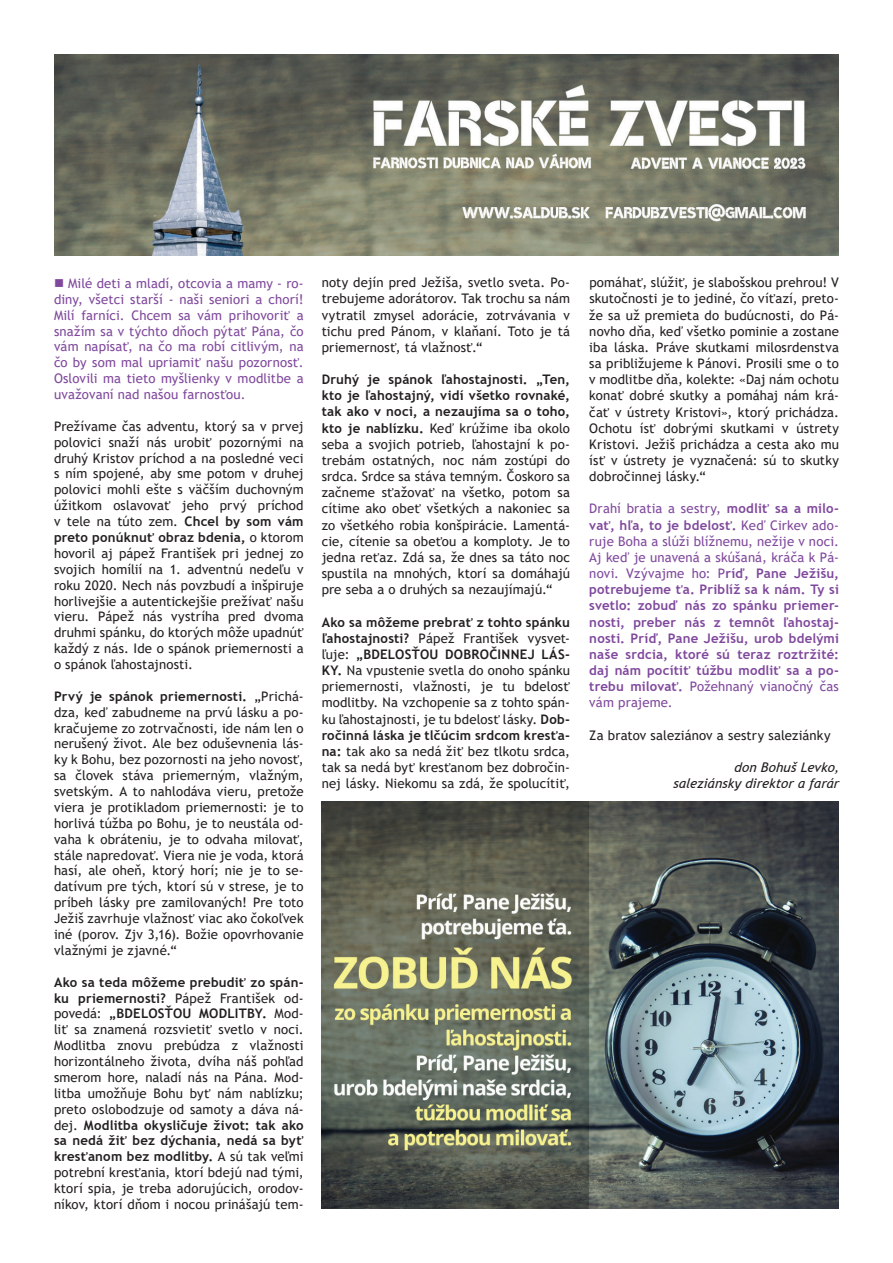
<style>
.page{position:relative;width:893px;height:1263px;background:#fff}
.page>*{position:absolute;margin:0;border:0;box-sizing:border-box;transform-origin:0 0}
.t1{font:13.2px/15.9px "Trebuchet MS";letter-spacing:.01em;color:#231f20;text-align:justify}
.t2{font:700 13.2px/16.2px "Trebuchet MS";letter-spacing:.015em;color:#7f489c;text-align:justify}
.t3{font:13.2px/15.9px "Trebuchet MS";letter-spacing:.01em;color:#7f489c;text-align:justify}
.t4{font:italic 13.2px/16.2px "Trebuchet MS";letter-spacing:.005em;color:#231f20;text-align:right}
.s1{font-weight:700}
.s2{font-weight:400}
</style>
<div class="page">
<img style="left:54px;top:54px;width:785px;height:201px">
<img style="left:322px;top:802px;width:517px;height:407px">
<p class="t3" style="left:54px;top:275px;width:251px">■ Milé deti a mladí, otcovia a mamy - ro&shy;diny, všetci starší - naši seniori a chorí!<br>Milí farníci. Chcem sa vám prihovoriť a snažím sa v týchto dňoch pýtať Pána, čo vám napísať, na čo ma robí citlivým, na čo by som mal upriamiť našu pozornosť.<br>Oslovili ma tieto myšlienky v modlitbe a uvažovaní nad našou farnosťou.</p>
<p class="t1" style="left:54px;top:418px;width:251px">Prežívame čas adventu, ktorý sa v prvej polovici snaží nás urobiť pozornými na druhý Kristov príchod a na posledné veci s ním spojené, aby sme potom v druhej polovici mohli ešte s väčším duchovným úžitkom oslavovať jeho prvý príchod v tele na túto zem. <span class="s1">Chcel by som vám preto ponúknuť obraz bdenia,</span> o ktorom hovoril aj pápež František pri jednej zo svojich homílií na 1. adventnú nedeľu v roku 2020. Nech nás povzbudí a inšpiruje horlivejšie a autentickejšie prežívať našu vieru. Pápež nás vystríha pred dvoma druhmi spánku, do ktorých môže upadnúť každý z nás. Ide o spánok priemernosti a o spánok ľahostajnosti.</p>
<p class="t1" style="left:54px;top:688px;width:251px"><span class="s1">Prvý je spánok priemernosti.</span> „Prichá&shy;dza, keď zabudneme na prvú lásku a po&shy;kračujeme zo zotrvačnosti, ide nám len o nerušený život. Ale bez oduševnenia lás&shy;ky k Bohu, bez pozornosti na jeho novosť, sa človek stáva priemerným, vlažným, svetským. A to nahlodáva vieru, pretože viera je protikladom priemernosti: je to horlivá túžba po Bohu, je to neustála od&shy;vaha k obráteniu, je to odvaha milovať, stále napredovať. Viera nie je voda, ktorá hasí, ale oheň, ktorý horí; nie je to se&shy;datívum pre tých, ktorí sú v strese, je to príbeh lásky pre zamilovaných! Pre toto Ježiš zavrhuje vlažnosť viac ako čokoľvek iné (porov. Zjv 3,16). Božie opovrhovanie vlažnými je zjavné.“</p>
<p class="t1" style="left:54px;top:974px;width:251px"><span class="s1">Ako sa teda môžeme prebudiť zo spán&shy;ku priemernosti?</span> Pápež František od&shy;povedá: <span class="s1">„BDELOSŤOU MODLITBY.</span> Mod&shy;liť sa znamená rozsvietiť svetlo v noci.<br>Modlitba znovu prebúdza z vlažnosti horizontálneho života, dvíha náš pohľad smerom hore, naladí nás na Pána. Mod&shy;litba umožňuje Bohu byť nám nablízku; preto oslobodzuje od samoty a dáva ná&shy;dej. <span class="s1">Modlitba okysličuje život: tak ako sa nedá žiť bez dýchania, nedá sa byť kresťanom bez modlitby.</span> A sú tak veľmi potrební kresťania, ktorí bdejú nad tými, ktorí spia, je treba adorujúcich, orodov&shy;níkov, ktorí dňom i nocou prinášajú tem-</p>
<p class="t1" style="left:322px;top:274px;width:250px">noty dejín pred Ježiša, svetlo sveta. Po&shy;trebujeme adorátorov. Tak trochu sa nám vytratil zmysel adorácie, zotrvávania v tichu pred Pánom, v klaňaní. Toto je tá priemernosť, tá vlažnosť.“</p>
<p class="t1" style="left:322px;top:371px;width:250px"><span class="s1">Druhý je spánok ľahostajnosti. „Ten, kto je ľahostajný, vidí všetko rovnaké, tak ako v noci, a nezaujíma sa o toho, kto je nablízku.</span> Keď krúžime iba okolo seba a svojich potrieb, ľahostajní k po&shy;trebám ostatných, noc nám zostúpi do srdca. Srdce sa stáva temným. Čoskoro sa začneme sťažovať na všetko, potom sa cítime ako obeť všetkých a nakoniec sa zo všetkého robia konšpirácie. Lamentá&shy;cie, cítenie sa obeťou a komploty. Je to jedna reťaz. Zdá sa, že dnes sa táto noc spustila na mnohých, ktorí sa domáhajú pre seba a o druhých sa nezaujímajú.“</p>
<p class="t1" style="left:322px;top:614px;width:250px"><span class="s1">Ako sa môžeme prebrať z tohto spánku ľahostajnosti?</span> Pápež František vysvet&shy;ľuje: <span class="s1">„BDELOSŤOU DOBROČINNEJ LÁS-KY.</span> Na vpustenie svetla do onoho spánku priemernosti, vlažnosti, je tu bdelosť modlitby. Na vzchopenie sa z tohto spán&shy;ku ľahostajnosti, je tu bdelosť lásky. <span class="s1">Dob&shy;ročinná láska je tlčúcim srdcom kresťa&shy;na:</span> tak ako sa nedá žiť bez tlkotu srdca, tak sa nedá byť kresťanom bez dobročin&shy;nej lásky. Niekomu sa zdá, že spolucítiť,</p>
<p class="t1" style="left:589px;top:274px;width:251px">pomáhať, slúžiť, je slabošskou prehrou! V skutočnosti je to jediné, čo víťazí, preto&shy;že sa už premieta do budúcnosti, do Pá&shy;novho dňa, keď všetko pominie a zostane iba láska. Práve skutkami milosrdenstva sa približujeme k Pánovi. Prosili sme o to v modlitbe dňa, kolekte: «Daj nám ochotu konať dobré skutky a pomáhaj nám krá&shy;čať v ústrety Kristovi», ktorý prichádza.<br>Ochotu ísť dobrými skutkami v ústrety Kristovi. Ježiš prichádza a cesta ako mu ísť v ústrety je vyznačená: sú to skutky dobročinnej lásky.“</p>
<p class="t2" style="left:589px;top:501px;width:251px"><span class="s2">Drahí bratia a sestry,</span> modliť sa a milo&shy;vať, hľa, to je bdelosť. <span class="s2">Keď Cirkev ado&shy;ruje Boha a slúži blížnemu, nežije v noci.<br>Aj keď je unavená a skúšaná, kráča k Pá&shy;novi. Vzývajme ho: P</span>ríď, Pane Ježišu, potrebujeme ťa. Priblíž sa k nám. Ty si svetlo: zobuď nás zo spánku priemer&shy;nosti, preber nás z temnôt ľahostaj&shy;nosti. Príď, Pane Ježišu, urob bdelými naše srdcia, ktoré sú teraz roztržité: daj nám pocítiť túžbu modliť sa a po&shy;trebu milovať. <span class="s2">Požehnaný vianočný čas vám prajeme.</span></p>
<p class="t1" style="left:589px;top:727px;width:243px">Za bratov saleziánov a sestry saleziánky</p>
<p class="t4" style="left:673px;top:759px;width:169px">don Bohuš Levko, saleziánsky direktor a farár</p>
</div>
